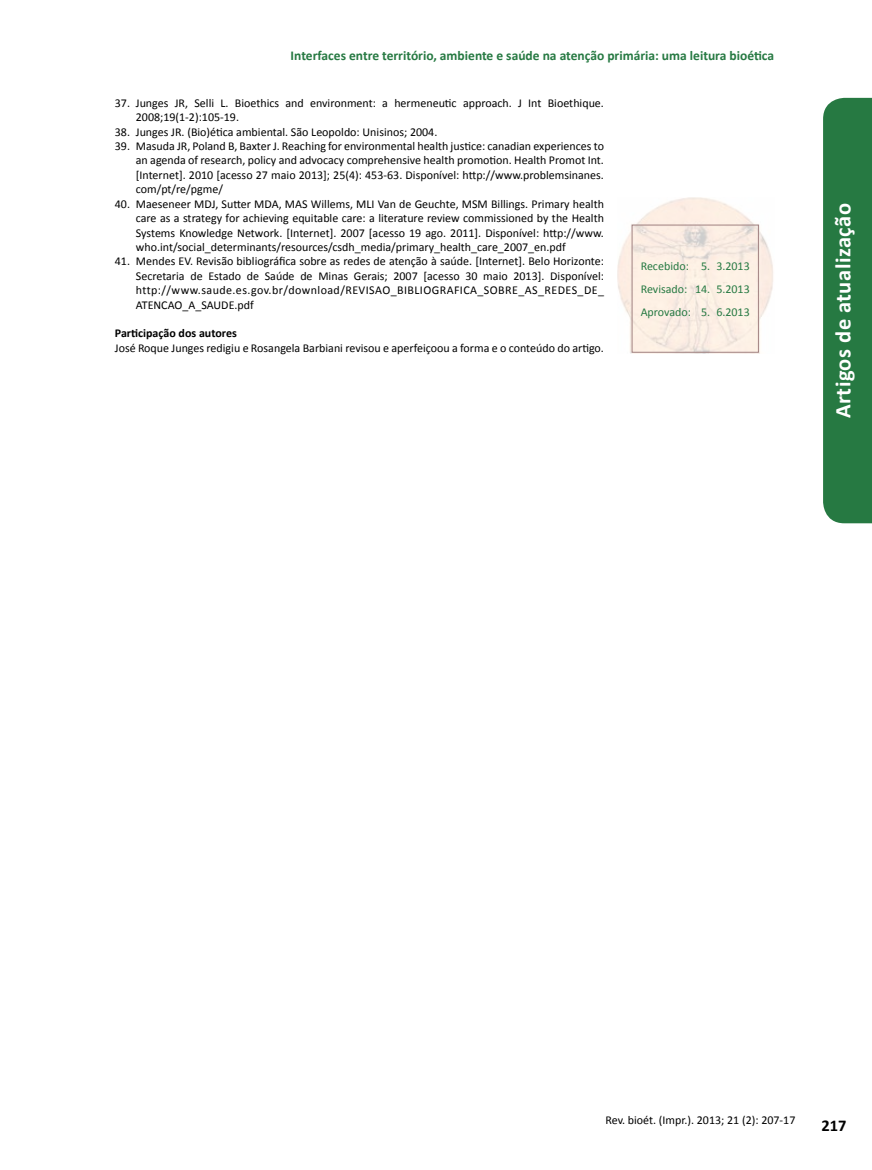
<style>
.page{position:relative;width:872px;height:1170px;background:#fff}
.page>*{position:absolute;margin:0;border:0;box-sizing:border-box;transform-origin:0 0}
.t1{font:700 22.5px "Calibri";letter-spacing:.02em;color:#fff}
.t2{font:700 16.5px "Calibri";color:#000}
.t3{font:700 13.5px "Calibri";color:#267942}
.t4{font:12px/14.4px "Calibri";color:#000;text-align:justify}
.t5{font:12px/23px "Calibri";color:#267942;text-align:justify}
.t6{font:700 12px "Calibri";color:#000}
</style>
<div class="page">
<div style="left:823px;top:98px;width:49px;height:425px;background:#267942"></div>
<img style="left:617px;top:197px;width:156px;height:156px">
<div style="left:632px;top:225px;width:126px;height:127px;border:1px solid #a38483"></div>
<p class="t3" style="left:291px;top:47px;width:485px">Interfaces entre território, ambiente e saúde na atenção primária: uma leitura bioética</p>
<p class="t4" style="left:136px;top:96px;width:469px;text-indent:-21px">37. Junges JR, Selli L. Bioethics and environment: a hermeneutic approach. J Int Bioethique.<br>2008;19(1-2):105-19.</p>
<p class="t4" style="left:115px;top:124px;width:324px">38. Junges JR. (Bio)ética ambiental. São Leopoldo: Unisinos; 2004.</p>
<p class="t4" style="left:136px;top:139px;width:469px;text-indent:-21px">39. Masuda JR, Poland B, Baxter J. Reaching for environmental health justice: canadian experiences to an agenda of research, policy and advocacy comprehensive health promotion. Health Promot Int. [Internet]. 2010 [acesso 27 maio 2013]; 25(4): 453-63. Disponível: http://www.problemsinanes. com/pt/re/pgme/</p>
<p class="t4" style="left:136px;top:196px;width:469px;text-indent:-21px">40. Maeseneer MDJ, Sutter MDA, MAS Willems, MLI Van de Geuchte, MSM Billings. Primary health care as a strategy for achieving equitable care: a literature review commissioned by the Health Systems Knowledge Network. [Internet]. 2007 [acesso 19 ago. 2011]. Disponível: http://www. who.int/social_determinants/resources/csdh_media/primary_health_care_2007_en.pdf</p>
<p class="t4" style="left:136px;top:254px;width:470px;text-indent:-21px">41. Mendes EV. Revisão bibliográfica sobre as redes de atenção à saúde. [Internet]. Belo Horizonte:<br>Secretaria de Estado de Saúde de Minas Gerais; 2007 [acesso 30 maio 2013]. Disponível: http://www.saude.es.gov.br/download/REVISAO_BIBLIOGRAFICA_SOBRE_AS_REDES_DE_ ATENCAO_A_SAUDE.pdf</p>
<p class="t6" style="left:115px;top:326px;width:123px">Participação dos autores</p>
<p class="t4" style="left:115px;top:340px;width:490px">José Roque Junges redigiu e Rosangela Barbiani revisou e aperfeiçoou a forma e o conteúdo do artigo.</p>
<p class="t5" style="left:640px;top:255px;width:111px">Recebido: 5. 3.2013<br>Revisado: 14. 5.2013<br>Aprovado: 5. 6.2013</p>
<h1 class="t1" style="left:828px;top:418px;width:216px;rotate:-90deg">Artigos de atualização</h1>
<p class="t4" style="left:605px;top:1113px;width:191px">Rev. bioét. (Impr.). 2013; 21 (2): 207-17</p>
<h2 class="t2" style="left:821px;top:1115px;width:27px">217</h2>
</div>
